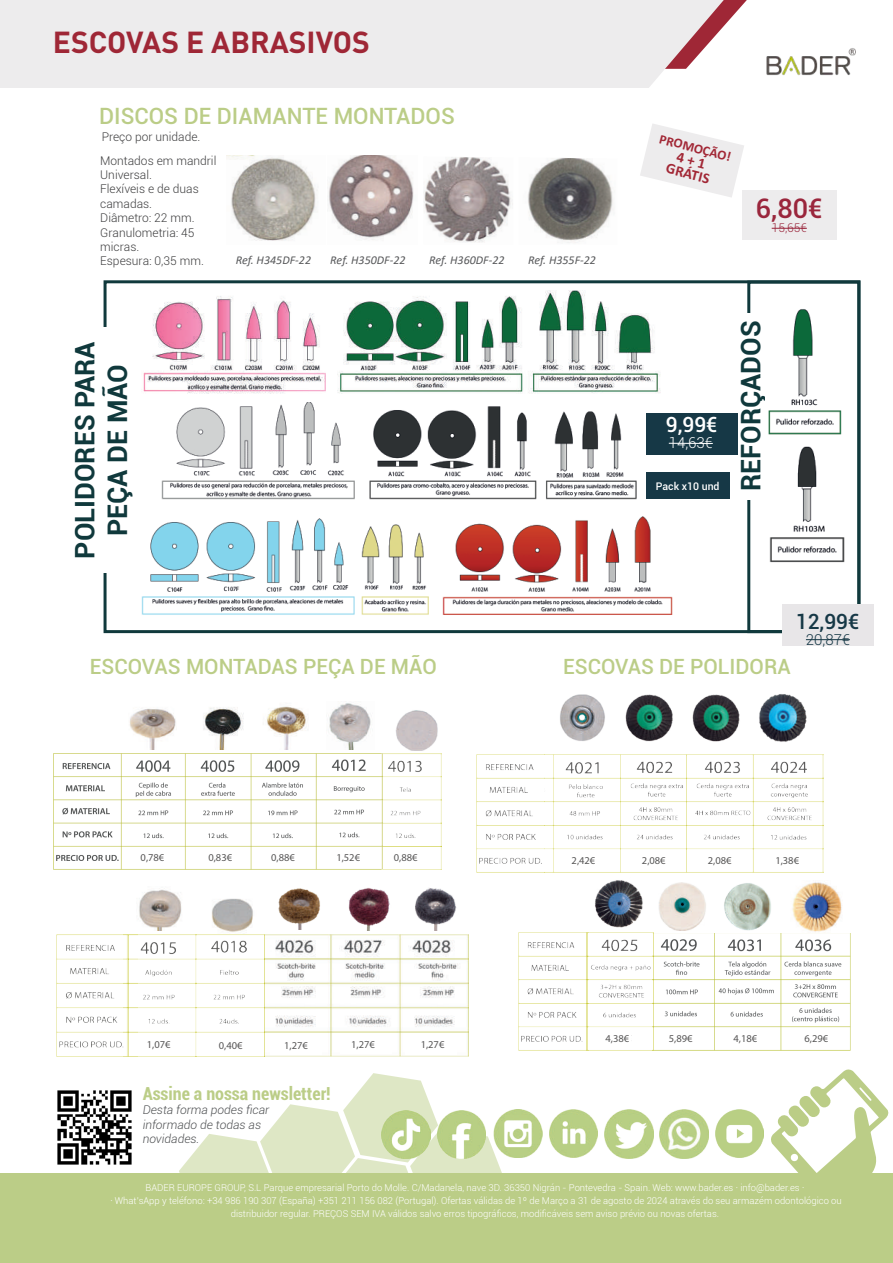
<style>
.page{position:relative;width:893px;height:1263px;background:#fff}
.page>*{position:absolute;margin:0;border:0;box-sizing:border-box;transform-origin:0 0}
.t1{font:700 30px "DIN Pro";color:#9f2736}
.t2{font:700 27px/32.4px "Roboto";color:#10393c;text-align:center}
.t3{font:500 27px "Roboto";color:#9a263c}
.t4{font:500 22.5px "Roboto";color:#bbcd87}
.t5{font:500 21px "Roboto";color:#bbcd87}
.t6{font:500 21px "Roboto";color:#163846}
.t7{font:500 21px "Roboto";color:#fff}
.t8{font:700 condensed 18px "Roboto";color:#bbcd87}
.t9{font:700 15px/13.5px "Calibri";color:#a22836;text-align:center}
.t10{font:300 15px "Roboto";color:#fff}
.t11{font:300 15px "Roboto";color:#163846}
.t12{font:700 13.5px "Calibri";color:#a22836}
.t13{font:300 12px/14.4px "Roboto";color:#3e3e3f}
.t14{font:italic 12px "Calibri";color:#57585a}
.t15{font:italic 300 12px/14.4px "Roboto";color:#4e5052}
.t16{font:300 12px "Roboto";color:#9a263c}
.t17{font:10.5px "Myriad Pro";color:#575656}
.t18{font:500 10.5px "Roboto";color:#fff}
.t19{font:300 9.45px/12.8px "Roboto";color:#fff;text-align:center}
</style>
<div class="page">
<img style="left:477px;top:754px;width:346px;height:118px">
<svg style="left:771px;top:1069px;width:118px;height:104px"></svg>
<svg style="left:179px;top:1073px;width:323px;height:100px"></svg>
<img style="left:660px;top:1110px;width:48px;height:48px">
<img style="left:715px;top:1110px;width:48px;height:48px">
<img style="left:437px;top:1110px;width:49px;height:48px">
<img style="left:493px;top:1109px;width:49px;height:49px">
<img style="left:549px;top:1110px;width:48px;height:48px">
<img style="left:605px;top:1110px;width:48px;height:48px">
<img style="left:382px;top:1110px;width:49px;height:49px">
<img style="left:724px;top:883px;width:47px;height:47px">
<img style="left:792px;top:882px;width:50px;height:50px">
<img style="left:53px;top:754px;width:388px;height:116px">
<img style="left:138px;top:942px;width:57px;height:91px">
<img style="left:57px;top:935px;width:81px;height:121px">
<img style="left:139px;top:889px;width:43px;height:41px">
<img style="left:206px;top:898px;width:51px;height:37px">
<img style="left:396px;top:710px;width:42px;height:41px">
<img style="left:518px;top:933px;width:333px;height:118px">
<img style="left:659px;top:882px;width:47px;height:48px">
<div style="left:669px;top:1034px;width:25px;height:9px;background:#fff"></div>
<div style="left:734px;top:1034px;width:25px;height:9px;background:#fff"></div>
<div style="left:804px;top:1034px;width:26px;height:9px;background:#fff"></div>
<div style="left:394px;top:853px;width:25px;height:10px;background:#fff"></div>
<img style="left:560px;top:695px;width:45px;height:46px">
<img style="left:625px;top:694px;width:48px;height:48px">
<img style="left:692px;top:695px;width:48px;height:47px">
<img style="left:759px;top:694px;width:48px;height:48px">
<img style="left:595px;top:880px;width:48px;height:48px">
<div style="left:605px;top:1034px;width:26px;height:9px;background:#fff"></div>
<img style="left:528px;top:158px;width:85px;height:85px">
<img style="left:423px;top:157px;width:90px;height:86px">
<div style="left:0;top:1173px;width:893px;height:90px;background:#bbcd87"></div>
<img style="left:57px;top:1090px;width:75px;height:75px">
<img style="left:328px;top:156px;width:86px;height:84px">
<div style="left:742px;top:190px;width:94px;height:50px;background:#edeced"></div>
<hr style="left:772px;top:228px;width:35px;height:1px;background:#9a263c">
<img style="left:228px;top:156px;width:90px;height:85px">
<img style="left:329px;top:703px;width:42px;height:46px">
<img style="left:203px;top:707px;width:41px;height:42px">
<img style="left:129px;top:708px;width:47px;height:41px">
<img style="left:267px;top:706px;width:40px;height:43px">
<div style="left:321px;top:847px;width:51px;height:20px;background:#fff"></div>
<div style="left:259px;top:847px;width:52px;height:21px;background:#fff"></div>
<div style="left:195px;top:847px;width:52px;height:21px;background:#fff"></div>
<div style="left:127px;top:847px;width:52px;height:21px;background:#fff"></div>
<img style="left:348px;top:888px;width:42px;height:42px">
<img style="left:278px;top:888px;width:42px;height:42px">
<img style="left:415px;top:888px;width:42px;height:42px">
<img style="left:195px;top:935px;width:274px;height:122px">
<div style="left:270px;top:1034px;width:52px;height:21px;background:#fff"></div>
<div style="left:340px;top:1033px;width:52px;height:21px;background:#fff"></div>
<div style="left:405px;top:1034px;width:52px;height:21px;background:#fff"></div>
<div style="left:216px;top:1035px;width:31px;height:16px;background:#fff"></div>
<svg style="left:724px;top:0;width:23px;height:26px"></svg>
<div style="left:0;top:0;width:724px;height:88px;background:#edeced"></div>
<svg style="left:640px;top:124px;width:104px;height:73px"></svg>
<img style="left:766px;top:48px;width:89px;height:28px">
<div style="left:104px;top:280px;width:756px;height:353px;border:3px solid #10393c"></div>
<div style="left:747px;top:281px;width:113px;height:352px;border:3px solid #10393c"></div>
<div style="left:702px;top:316px;width:76px;height:184px;background:#fff"></div>
<img style="left:769px;top:446px;width:76px;height:117px">
<div style="left:740px;top:313px;width:37px;height:186px;background:#fff"></div>
<img style="left:768px;top:309px;width:74px;height:126px">
<img style="left:143px;top:290px;width:518px;height:104px">
<img style="left:161px;top:403px;width:506px;height:97px">
<div style="left:646px;top:473px;width:84px;height:26px;background:#163846"></div>
<div style="left:74px;top:328px;width:59px;height:244px;background:#fff"></div>
<img style="left:141px;top:516px;width:532px;height:99px">
<div style="left:646px;top:413px;width:92px;height:41px;background:#163846"></div>
<hr style="left:669px;top:443px;width:44px;height:1px;background:#fff">
<div style="left:782px;top:604px;width:91px;height:42px;background:#e8e6e8"></div>
<hr style="left:806px;top:639px;width:44px;height:1px;background:#163846">
<div style="left:566px;top:854px;width:31px;height:14px;background:#fff"></div>
<div style="left:773px;top:854px;width:30px;height:14px;background:#fff"></div>
<div style="left:703px;top:854px;width:30px;height:14px;background:#fff"></div>
<div style="left:638px;top:856px;width:30px;height:14px;background:#fff"></div>
<svg style="left:544px;top:788px;width:6px;height:6px"></svg>
<h1 class="t1" style="left:53px;top:17px;width:319px">ESCOVAS E ABRASIVOS</h1>
<h3 class="t4" style="left:99px;top:100px;width:357px">DISCOS DE DIAMANTE MONTADOS</h3>
<p class="t13" style="left:102px;top:129px;width:100px">Preço por unidade.</p>
<p class="t13" style="left:100px;top:153px;width:118px">Montados em mandril<br>Universal.<br>Flexíveis e de duas camadas.<br>Diâmetro: 22 mm.<br>Granulometria: 45 micras.<br>Espesura: 0,35 mm.</p>
<p class="t14" style="left:236px;top:252px;width:77px">Ref. H345DF-22</p>
<p class="t14" style="left:330px;top:251px;width:77px">Ref. H350DF-22</p>
<p class="t14" style="left:429px;top:251px;width:77px">Ref. H360DF-22</p>
<p class="t14" style="left:528px;top:252px;width:69px">Ref. H355F-22</p>
<h2 class="t2" style="left:68px;top:559px;width:219px;rotate:-90deg">POLIDORES PARA<br>PEÇA DE MÃO</h2>
<h3 class="t12" style="left:662px;top:129px;width:75px;rotate:14deg">PROMOÇÃO!</h3>
<h3 class="t9" style="left:671px;top:148px;width:46px;rotate:14deg">4 + 1<br>GRÁTIS</h3>
<h2 class="t3" style="left:756px;top:189px;width:68px">6,80€</h2>
<p class="t16" style="left:772px;top:220px;width:37px">15,65€</p>
<h3 class="t7" style="left:666px;top:410px;width:53px">9,99€</h3>
<h3 class="t10" style="left:669px;top:433px;width:46px">14,63€</h3>
<p class="t18" style="left:656px;top:478px;width:65px">Pack x10 und</p>
<h2 class="t2" style="left:734px;top:491px;width:172px;rotate:-90deg">REFORÇADOS</h2>
<h3 class="t6" style="left:796px;top:606px;width:65px">12,99€</h3>
<h3 class="t11" style="left:806px;top:629px;width:45px">20,87€</h3>
<h3 class="t5" style="left:90px;top:652px;width:348px">ESCOVAS MONTADAS PEÇA DE MÃO</h3>
<h3 class="t5" style="left:563px;top:652px;width:229px">ESCOVAS DE POLIDORA</h3>
<p class="t17" style="left:141px;top:851px;width:25px">0,78€</p>
<p class="t17" style="left:208px;top:851px;width:25px">0,83€</p>
<p class="t17" style="left:271px;top:851px;width:25px">0,88€</p>
<p class="t17" style="left:336px;top:851px;width:25px">1,52€</p>
<p class="t17" style="left:394px;top:851px;width:25px">0,88€</p>
<p class="t17" style="left:572px;top:854px;width:25px">2,42€</p>
<p class="t17" style="left:642px;top:854px;width:25px">2,08€</p>
<p class="t17" style="left:708px;top:854px;width:25px">2,08€</p>
<p class="t17" style="left:775px;top:854px;width:25px">1,38€</p>
<p class="t17" style="left:147px;top:1038px;width:25px">1,07€</p>
<p class="t17" style="left:219px;top:1039px;width:25px">0,40€</p>
<p class="t17" style="left:284px;top:1038px;width:25px">1,27€</p>
<p class="t17" style="left:351px;top:1038px;width:25px">1,27€</p>
<p class="t17" style="left:421px;top:1037px;width:25px">1,27€</p>
<p class="t17" style="left:605px;top:1032px;width:25px">4,38€</p>
<p class="t17" style="left:669px;top:1032px;width:25px">5,89€</p>
<p class="t17" style="left:734px;top:1032px;width:25px">4,18€</p>
<p class="t17" style="left:804px;top:1032px;width:25px">6,29€</p>
<h3 class="t8" style="left:143px;top:1081px;width:190px">Assine a nossa newsletter!</h3>
<p class="t15" style="left:143px;top:1102px;width:128px">Desta forma podes ficar informado de todas as novidades.</p>
<p class="t19" style="left:110px;top:1181px;width:733px">BADER EUROPE GROUP, S.L Parque empresarial Porto do Molle. C/Madanela, nave 3D. 36350 Nigrán - Pontevedra - Spain. Web: www.bader.es · info@bader.es ·<br>· What’sApp y teléfono: +34 986 190 307 (España) +351 211 156 082 (Portugal). Ofertas válidas de 1º de Março a 31 de agosto de 2024 através do seu armazém odontológico ou distribuidor regular. PREÇOS SEM IVA válidos salvo erros tipográficos, modificáveis sem aviso prévio ou novas ofertas.</p>
</div>
